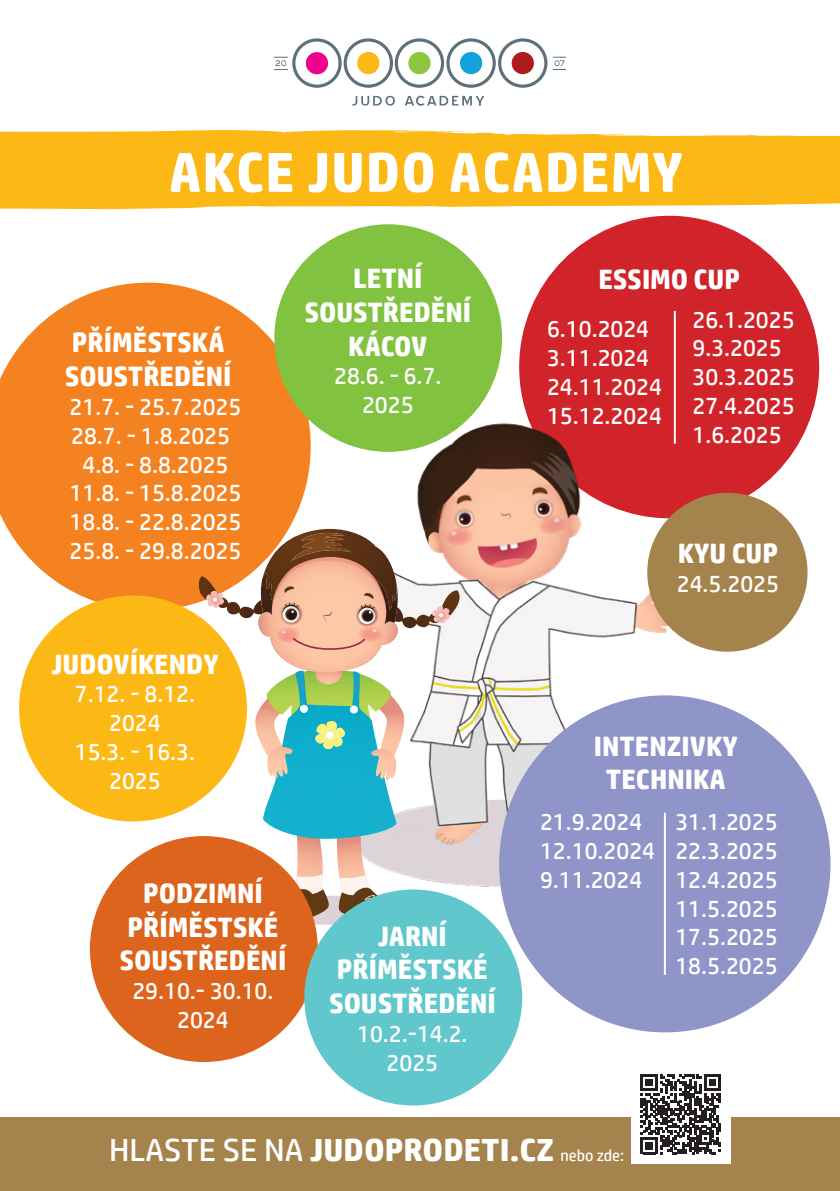
<style>
.page{position:relative;width:840px;height:1191px;background:#fff}
.page>*{position:absolute;margin:0;border:0;box-sizing:border-box;transform-origin:0 0}
.t1{font:700 56px "HP Simplified";letter-spacing:.02em;color:#fff}
.t2{font:700 32px "HP Simplified";color:#fff;scale:1.05 1}
.t3{font:700 28px/33.8px "HP Simplified";color:#fff;text-align:center}
.t4{font:24px/28.8px "HP Simplified";color:#fff;text-align:center}
.s1{font-weight:400}
.s2{font-weight:400;font-size:16px}
</style>
<div class="page">
<svg style="left:0;top:129px;width:839px;height:80px;background:#fcbd26"></svg>
<div style="left:519px;top:216px;width:299px;height:302px;background:#d1232a;border-radius:50%"></div>
<img style="left:310px;top:408px;width:380px;height:486px">
<div style="left:0;top:1117px;width:839px;height:74px;background:#a5834c"></div>
<svg style="left:0;top:283px;width:310px;height:324px;background:#f6903a"></svg>
<div style="left:499px;top:695px;width:331px;height:337px;background:#8f94c9;border-radius:50%"></div>
<div style="left:19px;top:595px;width:228px;height:226px;background:#fcb814;border-radius:50%"></div>
<svg style="left:186px;top:529px;width:285px;height:399px"></svg>
<div style="left:325px;top:731px;width:9px;height:8px;background:#fff;border-radius:50%"></div>
<div style="left:90px;top:836px;width:227px;height:226px;background:#dc641c;border-radius:50%"></div>
<div style="left:304px;top:889px;width:218px;height:216px;background:#60c7cc;border-radius:50%"></div>
<div style="left:647px;top:493px;width:160px;height:158px;background:#a5834c;border-radius:50%"></div>
<div style="left:274px;top:224px;width:228px;height:228px;background:#81c340;border-radius:50%"></div>
<svg style="left:292px;top:38px;width:49px;height:50px"></svg>
<div style="left:295px;top:42px;width:43px;height:43px;background:#fff;border-radius:50%"></div>
<div style="left:305px;top:52px;width:23px;height:22px;background:#ed028c;border-radius:50%"></div>
<svg style="left:343px;top:38px;width:50px;height:50px"></svg>
<div style="left:346px;top:42px;width:43px;height:43px;background:#fff;border-radius:50%"></div>
<div style="left:357px;top:52px;width:22px;height:22px;background:#fcb814;border-radius:50%"></div>
<svg style="left:394px;top:38px;width:50px;height:50px"></svg>
<div style="left:397px;top:42px;width:43px;height:43px;background:#fff;border-radius:50%"></div>
<div style="left:408px;top:52px;width:22px;height:22px;background:#8bc63e;border-radius:50%"></div>
<svg style="left:446px;top:38px;width:49px;height:50px"></svg>
<div style="left:449px;top:42px;width:43px;height:43px;background:#fff;border-radius:50%"></div>
<div style="left:459px;top:52px;width:23px;height:22px;background:#14a2dd;border-radius:50%"></div>
<svg style="left:498px;top:38px;width:49px;height:50px"></svg>
<div style="left:501px;top:42px;width:43px;height:43px;background:#fff;border-radius:50%"></div>
<div style="left:511px;top:52px;width:22px;height:22px;background:#ae1a1e;border-radius:50%"></div>
<svg style="left:352px;top:96px;width:42px;height:10px"></svg>
<svg style="left:404px;top:96px;width:80px;height:10px"></svg>
<svg style="left:274px;top:57px;width:14px;height:13px"></svg>
<svg style="left:552px;top:57px;width:14px;height:13px"></svg>
<div style="left:630px;top:1064px;width:100px;height:100px;background:#fff"></div>
<svg style="left:640px;top:1074px;width:80px;height:80px"></svg>
<hr style="left:673px;top:311px;width:2px;height:133px;background:#fff">
<hr style="left:663px;top:812px;width:2px;height:163px;background:#fff">
<p class="t1" style="left:169px;top:139px;width:515px">AKCE JUDO ACADEMY</p>
<p class="t3" style="left:65px;top:325px;width:168px;text-align:left">PŘÍMĚSTSKÁ<br>SOUSTŘEDĚNÍ</p>
<p class="t4" style="left:70px;top:392px;width:173px">21.7. - 25.7.2025</p>
<p class="t4" style="left:71px;top:421px;width:160px">28.7. - 1.8.2025</p>
<p class="t4" style="left:82px;top:449px;width:147px">4.8. - 8.8.2025</p>
<p class="t4" style="left:70px;top:478px;width:173px">11.8. - 15.8.2025</p>
<p class="t4" style="left:70px;top:507px;width:173px">18.8. - 22.8.2025</p>
<p class="t4" style="left:70px;top:536px;width:173px">25.8. - 29.8.2025</p>
<p class="t3" style="left:304px;top:261px;width:168px">LETNÍ<br>SOUSTŘEDĚNÍ<br>KÁCOV</p>
<p class="t4" style="left:334px;top:361px;width:109px">28.6. - 6.7.</p>
<p class="t4" style="left:362px;top:390px;width:53px">2025</p>
<p class="t3" style="left:51px;top:646px;width:169px">JUDOVÍKENDY</p>
<p class="t4" style="left:75px;top:679px;width:122px">7.12. - 8.12.<br>2024</p>
<p class="t4" style="left:75px;top:737px;width:122px">15.3. - 16.3.<br>2025</p>
<p class="t3" style="left:119px;top:876px;width:168px">PODZIMNÍ<br>PŘÍMĚSTSKÉ<br>SOUSTŘEDĚNÍ</p>
<p class="t4" style="left:132px;top:976px;width:142px">29.10.- 30.10.<br>2024</p>
<p class="t3" style="left:329px;top:918px;width:168px">JARNÍ<br>PŘÍMĚSTSKÉ<br>SOUSTŘEDĚNÍ</p>
<p class="t4" style="left:357px;top:1018px;width:112px">10.2.-14.2.</p>
<p class="t4" style="left:386px;top:1047px;width:53px">2025</p>
<p class="t3" style="left:598px;top:262px;width:143px">ESSIMO CUP</p>
<p class="t4" style="left:546px;top:314px;width:104px">6.10.2024</p>
<p class="t4" style="left:546px;top:343px;width:104px">3.11.2024</p>
<p class="t4" style="left:546px;top:372px;width:116px">24.11.2024</p>
<p class="t4" style="left:546px;top:401px;width:116px">15.12.2024</p>
<p class="t4" style="left:692px;top:304px;width:104px">26.1.2025</p>
<p class="t4" style="left:692px;top:333px;width:91px">9.3.2025</p>
<p class="t4" style="left:692px;top:362px;width:104px">30.3.2025</p>
<p class="t4" style="left:692px;top:391px;width:104px">27.4.2025</p>
<p class="t4" style="left:692px;top:420px;width:91px">1.6.2025</p>
<p class="t3" style="left:677px;top:536px;width:102px">KYU CUP</p>
<p class="t4" style="left:676px;top:569px;width:104px">24.5.2025</p>
<p class="t3" style="left:593px;top:728px;width:146px">INTENZIVKY</p>
<p class="t3" style="left:605px;top:762px;width:121px">TECHNIKA</p>
<p class="t4" style="left:539px;top:807px;width:104px">21.9.2024</p>
<p class="t4" style="left:539px;top:836px;width:116px">12.10.2024</p>
<p class="t4" style="left:539px;top:864px;width:104px">9.11.2024</p>
<p class="t4" style="left:675px;top:807px;width:104px;text-align:left">31.1.2025<br>22.3.2025</p>
<p class="t4" style="left:675px;top:864px;width:104px">12.4.2025</p>
<p class="t4" style="left:675px;top:893px;width:104px">11.5.2025</p>
<p class="t4" style="left:675px;top:922px;width:104px">17.5.2025</p>
<p class="t4" style="left:675px;top:951px;width:104px">18.5.2025</p>
<p class="t2" style="left:109px;top:1131px;width:491px"><span class="s1">HLASTE SE NA</span> JUDOPRODETI.CZ <span class="s2">nebo zde:</span></p>
</div>
